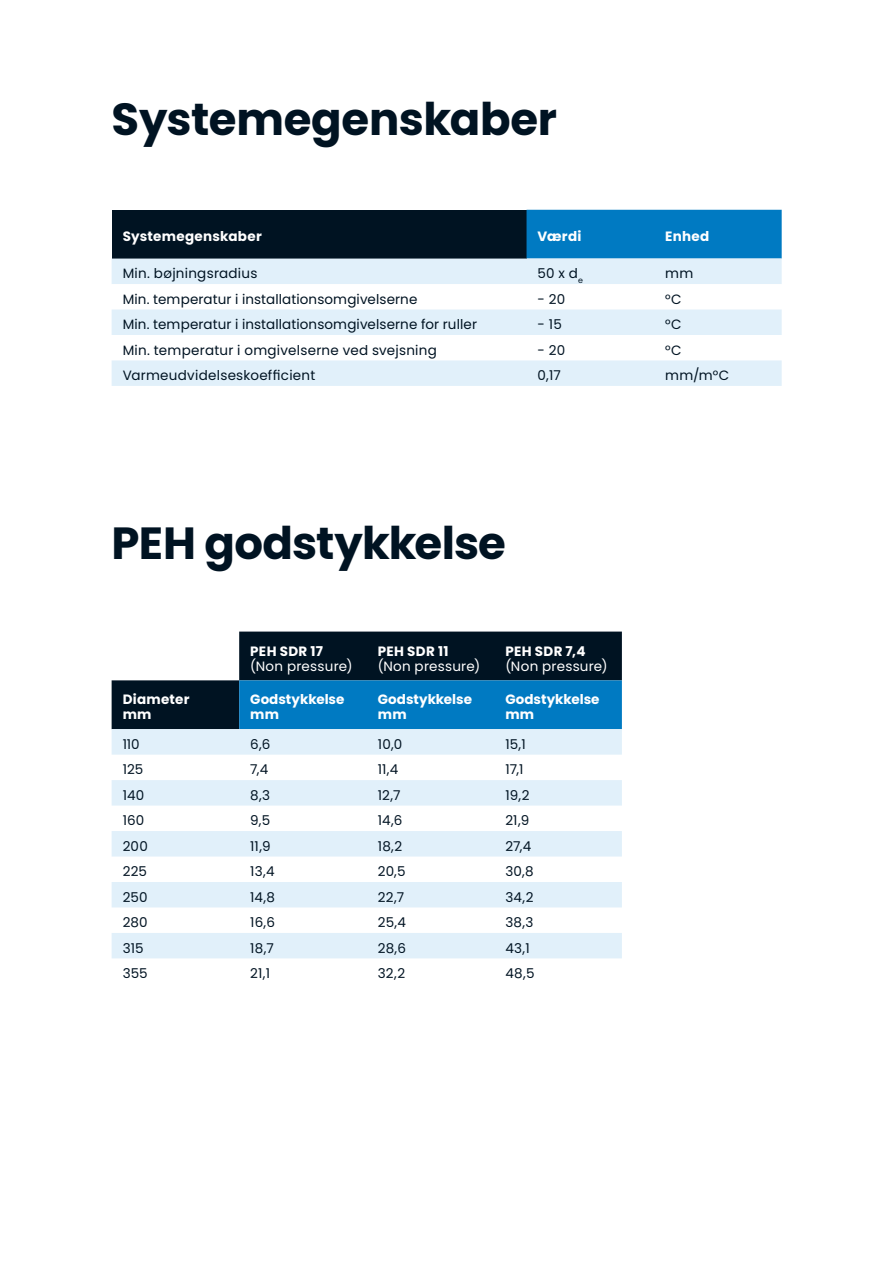
<style>
.page{position:relative;width:893px;height:1263px;background:#fff}
.page>*{position:absolute;margin:0;border:0;box-sizing:border-box;transform-origin:0 0}
.Medium_Header_-_35pt{font:700 45px "Poppins";letter-spacing:-.01em;color:#001322}
.Body_Copy_-_9pt{font:13.5px "Poppins";letter-spacing:.01em;color:#001322}
.Body_Copy_-_9pt-2{font:700 13.5px/15px "Poppins";letter-spacing:.01em;color:#fff}
.Body_Copy_-_9pt-3{font:13.5px/15px "Poppins";letter-spacing:.02em;color:#fff}
.s1{font-weight:700}
</style>
<div class="page">
<div style="left:112px;top:210px;width:414px;height:49px;background:#001322"></div>
<div style="left:526px;top:210px;width:256px;height:49px;background:#007ac2"></div>
<svg style="left:112px;top:259px;width:670px;height:76px;fill:#e1f0fa"></svg>
<div style="left:112px;top:360px;width:670px;height:26px;background:#e1f0fa"></div>
<div style="left:239px;top:632px;width:383px;height:48px;background:#001322"></div>
<svg style="left:112px;top:680px;width:510px;height:75px;background:#4e92bb"></svg>
<svg style="left:112px;top:780px;width:510px;height:178px;fill:#e1f0fa"></svg>
<p class="Medium_Header_-_35pt" style="left:112px;top:93px;width:447px">Systemegenskaber</p>
<p class="Body_Copy_-_9pt-2" style="left:123px;top:229px;width:141px">Systemegenskaber</p>
<p class="Body_Copy_-_9pt-2" style="left:538px;top:229px;width:45px">Værdi</p>
<p class="Body_Copy_-_9pt-2" style="left:665px;top:229px;width:46px">Enhed</p>
<p class="Body_Copy_-_9pt" style="left:123px;top:266px;width:136px">Min. bøjningsradius</p>
<p class="Body_Copy_-_9pt" style="left:538px;top:266px;width:47px">50 x d<sub>e</sub></p>
<p class="Body_Copy_-_9pt" style="left:665px;top:266px;width:30px">mm</p>
<p class="Body_Copy_-_9pt" style="left:123px;top:291px;width:296px">Min. temperatur i installationsomgivelserne</p>
<p class="Body_Copy_-_9pt" style="left:538px;top:291px;width:29px">- 20</p>
<p class="Body_Copy_-_9pt" style="left:665px;top:291px;width:18px">°C</p>
<p class="Body_Copy_-_9pt" style="left:123px;top:317px;width:356px">Min. temperatur i installationsomgivelserne for ruller</p>
<p class="Body_Copy_-_9pt" style="left:538px;top:317px;width:26px">- 15</p>
<p class="Body_Copy_-_9pt" style="left:665px;top:317px;width:18px">°C</p>
<p class="Body_Copy_-_9pt" style="left:123px;top:342px;width:316px">Min. temperatur i omgivelserne ved svejsning</p>
<p class="Body_Copy_-_9pt" style="left:538px;top:342px;width:29px">- 20</p>
<p class="Body_Copy_-_9pt" style="left:665px;top:342px;width:18px">°C</p>
<p class="Body_Copy_-_9pt" style="left:123px;top:368px;width:194px">Varmeudvidelseskoefficient</p>
<p class="Body_Copy_-_9pt" style="left:538px;top:368px;width:25px">0,17</p>
<p class="Body_Copy_-_9pt" style="left:665px;top:368px;width:66px">mm/m°C</p>
<p class="Medium_Header_-_35pt" style="left:112px;top:517px;width:396px">PEH godstykkelse</p>
<p class="Body_Copy_-_9pt-3" style="left:250px;top:643px;width:104px"><span class="s1">PEH SDR 17 </span>(Non pressure)</p>
<p class="Body_Copy_-_9pt-3" style="left:378px;top:643px;width:104px"><span class="s1">PEH SDR 11 </span>(Non pressure)</p>
<p class="Body_Copy_-_9pt-3" style="left:505px;top:643px;width:104px"><span class="s1">PEH SDR 7,4 </span>(Non pressure)</p>
<p class="Body_Copy_-_9pt-2" style="left:123px;top:692px;width:69px">Diameter mm</p>
<p class="Body_Copy_-_9pt-2" style="left:250px;top:692px;width:96px">Godstykkelse mm</p>
<p class="Body_Copy_-_9pt-2" style="left:378px;top:692px;width:96px">Godstykkelse mm</p>
<p class="Body_Copy_-_9pt-2" style="left:505px;top:692px;width:96px">Godstykkelse mm</p>
<p class="Body_Copy_-_9pt" style="left:123px;top:736px;width:19px">110</p>
<p class="Body_Copy_-_9pt" style="left:250px;top:736px;width:22px">6,6</p>
<p class="Body_Copy_-_9pt" style="left:378px;top:736px;width:26px">10,0</p>
<p class="Body_Copy_-_9pt" style="left:505px;top:736px;width:22px">15,1</p>
<p class="Body_Copy_-_9pt" style="left:123px;top:762px;width:22px">125</p>
<p class="Body_Copy_-_9pt" style="left:250px;top:762px;width:20px">7,4</p>
<p class="Body_Copy_-_9pt" style="left:378px;top:762px;width:22px">11,4</p>
<p class="Body_Copy_-_9pt" style="left:505px;top:762px;width:20px">17,1</p>
<p class="Body_Copy_-_9pt" style="left:123px;top:787px;width:23px">140</p>
<p class="Body_Copy_-_9pt" style="left:250px;top:787px;width:21px">8,3</p>
<p class="Body_Copy_-_9pt" style="left:378px;top:787px;width:24px">12,7</p>
<p class="Body_Copy_-_9pt" style="left:505px;top:787px;width:26px">19,2</p>
<p class="Body_Copy_-_9pt" style="left:123px;top:813px;width:23px">160</p>
<p class="Body_Copy_-_9pt" style="left:250px;top:813px;width:22px">9,5</p>
<p class="Body_Copy_-_9pt" style="left:378px;top:813px;width:26px">14,6</p>
<p class="Body_Copy_-_9pt" style="left:505px;top:813px;width:25px">21,9</p>
<p class="Body_Copy_-_9pt" style="left:123px;top:838px;width:27px">200</p>
<p class="Body_Copy_-_9pt" style="left:250px;top:838px;width:22px">11,9</p>
<p class="Body_Copy_-_9pt" style="left:378px;top:838px;width:26px">18,2</p>
<p class="Body_Copy_-_9pt" style="left:505px;top:838px;width:27px">27,4</p>
<p class="Body_Copy_-_9pt" style="left:123px;top:864px;width:26px">225</p>
<p class="Body_Copy_-_9pt" style="left:250px;top:864px;width:26px">13,4</p>
<p class="Body_Copy_-_9pt" style="left:378px;top:864px;width:29px">20,5</p>
<p class="Body_Copy_-_9pt" style="left:505px;top:864px;width:30px">30,8</p>
<p class="Body_Copy_-_9pt" style="left:123px;top:889px;width:26px">250</p>
<p class="Body_Copy_-_9pt" style="left:250px;top:889px;width:26px">14,8</p>
<p class="Body_Copy_-_9pt" style="left:378px;top:889px;width:28px">22,7</p>
<p class="Body_Copy_-_9pt" style="left:505px;top:889px;width:30px">34,2</p>
<p class="Body_Copy_-_9pt" style="left:123px;top:915px;width:27px">280</p>
<p class="Body_Copy_-_9pt" style="left:250px;top:915px;width:26px">16,6</p>
<p class="Body_Copy_-_9pt" style="left:378px;top:915px;width:30px">25,4</p>
<p class="Body_Copy_-_9pt" style="left:505px;top:915px;width:30px">38,3</p>
<p class="Body_Copy_-_9pt" style="left:123px;top:940px;width:22px">315</p>
<p class="Body_Copy_-_9pt" style="left:250px;top:940px;width:25px">18,7</p>
<p class="Body_Copy_-_9pt" style="left:378px;top:940px;width:30px">28,6</p>
<p class="Body_Copy_-_9pt" style="left:505px;top:940px;width:26px">43,1</p>
<p class="Body_Copy_-_9pt" style="left:123px;top:966px;width:27px">355</p>
<p class="Body_Copy_-_9pt" style="left:250px;top:966px;width:21px">21,1</p>
<p class="Body_Copy_-_9pt" style="left:378px;top:966px;width:29px">32,2</p>
<p class="Body_Copy_-_9pt" style="left:505px;top:966px;width:31px">48,5</p>
</div>
